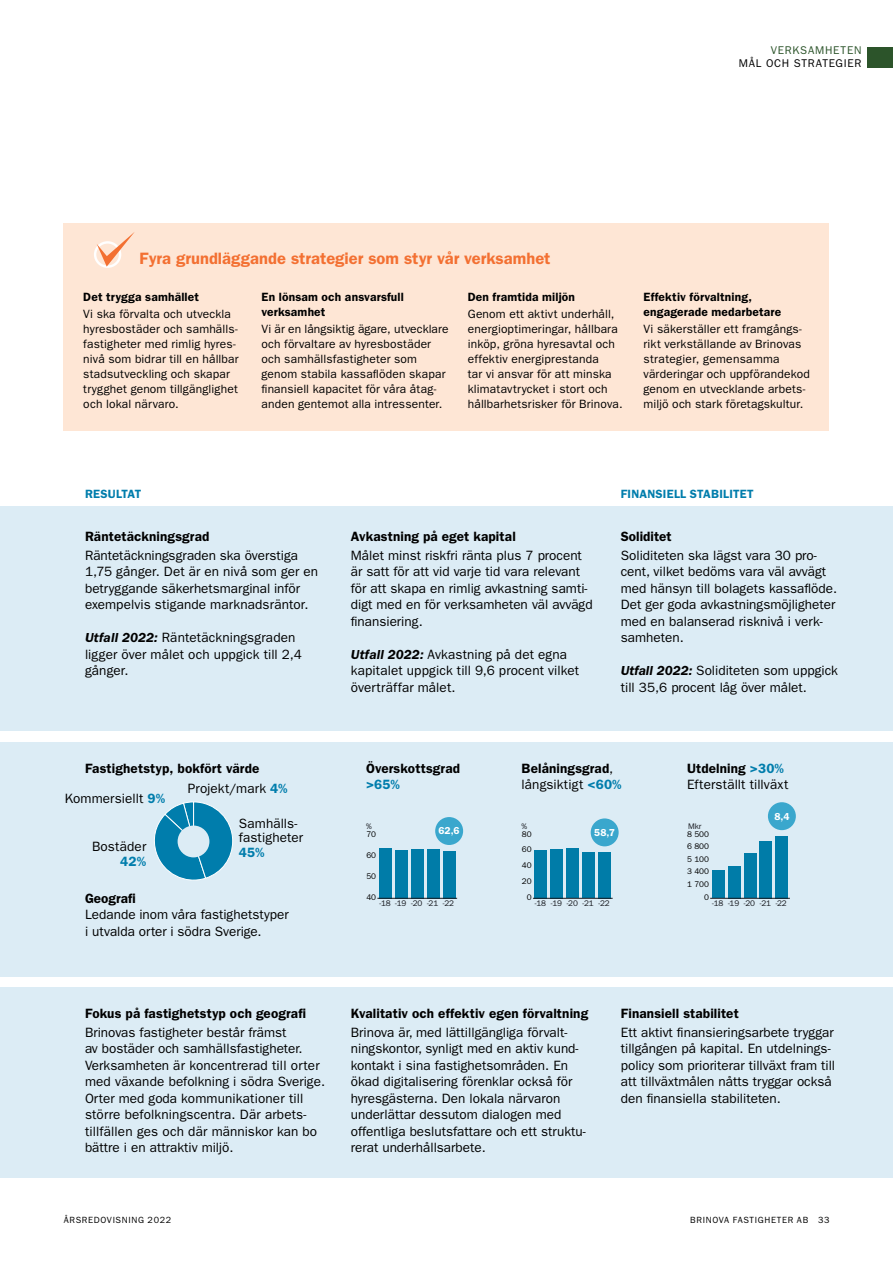
<style>
.page{position:relative;width:893px;height:1263px;background:#fff}
.page>*{position:absolute;margin:0;border:0;box-sizing:border-box;transform-origin:0 0}
.t1{font:600 16.5px "ITC Franklin Gothic Std";color:#f37032}
.t2{font:13.5px/16.5px "ITC Franklin Gothic Std";color:#000}
.t3{font:600 13.5px/16.5px "ITC Franklin Gothic Std";letter-spacing:.01em;color:#000}
.t4{font:600 13.5px "ITC Franklin Gothic Std";color:#007dac}
.t5{font:12px/15px "ITC Franklin Gothic Std";letter-spacing:.015em;color:#000}
.t6{font:600 12px/15px "ITC Franklin Gothic Std";letter-spacing:.015em;color:#000}
.t7{font:600 12px "ITC Franklin Gothic Std";letter-spacing:.015em;color:#007dac}
.t8{font:11.25px "ITC Franklin Gothic Std";letter-spacing:.07em;color:#000}
.t9{font:11.25px "ITC Franklin Gothic Std";letter-spacing:.07em;color:#2c542a}
.t10{font:600 10.2px "ITC Franklin Gothic Std";color:#fff}
.t11{font:9px "ITC Franklin Gothic Std";letter-spacing:.075em;color:#000}
.t12{font:8.25px "ITC Franklin Gothic Std";letter-spacing:-.025em;color:#17191f}
.t13{font:8.25px "ITC Franklin Gothic Std";letter-spacing:-.01em;color:#000}
.t14{font:8.1px "ITC Franklin Gothic Std";color:#17191f}
.s1{font-weight:600;font-style:italic}
.s2{font-weight:600;color:#007dac}
.s3{font-weight:400}
.s4{color:#007dac}
.s5{font-weight:600}
</style>
<div class="page">
<div style="left:867px;top:47px;width:26px;height:21px;background:#2c542a"></div>
<div style="left:0;top:507px;width:893px;height:224px;background:#dcecf5"></div>
<div style="left:0;top:742px;width:893px;height:235px;background:#dcecf5"></div>
<div style="left:0;top:987px;width:893px;height:191px;background:#dcecf5"></div>
<svg style="left:154px;top:801px;width:79px;height:79px"></svg>
<div style="left:178px;top:825px;width:31px;height:32px;background:#dcecf5;border-radius:50%"></div>
<div style="left:443px;top:851px;width:12px;height:47px;background:#007ca8"></div>
<div style="left:427px;top:849px;width:13px;height:49px;background:#007ca8"></div>
<div style="left:411px;top:849px;width:13px;height:49px;background:#007ca8"></div>
<div style="left:395px;top:850px;width:13px;height:48px;background:#007ca8"></div>
<div style="left:379px;top:848px;width:13px;height:50px;background:#007ca8"></div>
<hr style="left:377px;top:898px;width:80px;height:1px;background:#17191f">
<div style="left:435px;top:817px;width:28px;height:28px;background:#3aa7cd;border-radius:50%"></div>
<div style="left:598px;top:852px;width:13px;height:46px;background:#007ca8"></div>
<div style="left:582px;top:852px;width:13px;height:46px;background:#007ca8"></div>
<div style="left:566px;top:848px;width:13px;height:50px;background:#007ca8"></div>
<div style="left:550px;top:849px;width:13px;height:49px;background:#007ca8"></div>
<div style="left:534px;top:850px;width:13px;height:48px;background:#007ca8"></div>
<hr style="left:533px;top:898px;width:80px;height:1px;background:#17191f">
<div style="left:591px;top:818px;width:28px;height:28px;background:#3aa7cd;border-radius:50%"></div>
<div style="left:775px;top:836px;width:13px;height:62px;background:#007ca8"></div>
<div style="left:760px;top:841px;width:12px;height:57px;background:#007ca8"></div>
<div style="left:744px;top:853px;width:12px;height:45px;background:#007ca8"></div>
<div style="left:728px;top:866px;width:12px;height:32px;background:#007ca8"></div>
<div style="left:712px;top:870px;width:12px;height:28px;background:#007ca8"></div>
<hr style="left:710px;top:898px;width:80px;height:1px;background:#17191f">
<div style="left:768px;top:802px;width:28px;height:28px;background:#3aa7cd;border-radius:50%"></div>
<div style="left:64px;top:223px;width:765px;height:208px;background:#fee6d5"></div>
<div style="left:94px;top:241px;width:27px;height:27px;border:2px solid #fff;border-radius:50%"></div>
<svg style="left:97px;top:232px;width:38px;height:35px"></svg>
<p class="t9" style="left:771px;top:44px;width:92px">VERKSAMHETEN</p>
<p class="t8" style="left:739px;top:57px;width:124px">MÅL OCH STRATEGIER</p>
<p class="t1" style="left:140px;top:249px;width:412px">Fyra grundläggande strategier som styr vår verksamhet</p>
<p class="t6" style="left:261px;top:289px;width:144px">En lönsam och ansvarsfull verksamhet</p>
<p class="t5" style="left:261px;top:322px;width:188px">Vi är en långsiktig ägare, utvecklare och förvaltare av hyresbostäder och samhällsfastigheter som genom stabila kassaflöden skapar finansiell kapacitet för våra åtag&shy;anden gentemot alla intressenter.</p>
<p class="t6" style="left:83px;top:289px;width:117px">Det trygga samhället</p>
<p class="t5" style="left:83px;top:307px;width:157px">Vi ska förvalta och utveckla hyresbostäder och samhälls&shy;fastigheter med rimlig hyres&shy;nivå som bidrar till en hållbar stadsutveckling och skapar trygghet genom tillgänglighet och lokal närvaro.</p>
<p class="t6" style="left:468px;top:289px;width:109px">Den framtida miljön</p>
<p class="t5" style="left:468px;top:307px;width:156px">Genom ett aktivt underhåll, energioptimeringar, hållbara inköp, gröna hyresavtal och effektiv energiprestanda<br>tar vi ansvar för att minska klimatavtrycket i stort och hållbarhetsrisker för Brinova.</p>
<p class="t6" style="left:644px;top:289px;width:139px">Effektiv förvaltning, engagerade medarbetare</p>
<p class="t5" style="left:644px;top:322px;width:168px">Vi säkerställer ett framgångs&shy;rikt verkställande av Brinovas strategier, gemensamma värderingar och uppförandekod genom en utvecklande arbets&shy;miljö och stark företagskultur.</p>
<p class="t7" style="left:85px;top:487px;width:58px">RESULTAT</p>
<p class="t7" style="left:621px;top:487px;width:134px">FINANSIELL STABILITET</p>
<p class="t3" style="left:85px;top:528px;width:126px">Räntetäckningsgrad</p>
<p class="t2" style="left:85px;top:547px;width:235px">Räntetäckningsgraden ska överstiga 1,75 gånger. Det är en nivå som ger en betryggande säkerhetsmarginal inför exempelvis stigande marknadsräntor.</p>
<p class="t2" style="left:85px;top:630px;width:218px"><span class="s1">Utfall 2022:</span> Räntetäckningsgraden ligger över målet och uppgick till 2,4 gånger.</p>
<p class="t3" style="left:351px;top:528px;width:167px">Avkastning på eget kapital</p>
<p class="t2" style="left:351px;top:547px;width:243px">Målet minst riskfri ränta plus 7 procent är satt för att vid varje tid vara relevant för att skapa en rimlig avkastning samti&shy;digt med en för verksamheten väl avvägd finansiering.</p>
<p class="t2" style="left:351px;top:646px;width:230px"><span class="s1">Utfall 2022:</span> Avkastning på det egna kapitalet uppgick till 9,6 procent vilket överträffar målet.</p>
<p class="t3" style="left:621px;top:528px;width:52px">Soliditet</p>
<p class="t2" style="left:621px;top:547px;width:218px">Soliditeten ska lägst vara 30 pro&shy;cent, vilket bedöms vara väl avvägt med hänsyn till bolagets kassaflöde.<br>Det ger goda avkastningsmöjligheter med en balanserad risknivå i verk&shy;samheten.</p>
<p class="t2" style="left:621px;top:663px;width:219px"><span class="s1">Utfall 2022:</span> Soliditeten som uppgick till 35,6 procent låg över målet.</p>
<p class="t3" style="left:85px;top:760px;width:176px">Fastighetstyp, bokfört värde</p>
<p class="t2" style="left:65px;top:790px;width:102px">Kommersiellt <span class="s2">9%</span></p>
<p class="t2" style="left:92px;top:838px;width:56px">Bostäder</p>
<p class="t4" style="left:120px;top:853px;width:28px">42%</p>
<p class="t2" style="left:188px;top:780px;width:101px">Projekt/mark <span class="s2">4%</span></p>
<p class="t2" style="left:239px;top:817px;width:66px;line-height:13.5px">Samhälls&shy;fastigheter</p>
<p class="t4" style="left:239px;top:844px;width:27px">45%</p>
<p class="t3" style="left:85px;top:890px;width:52px">Geografi</p>
<p class="t2" style="left:85px;top:906px;width:205px">Ledande inom våra fastighetstyper i utvalda orter i södra Sverige.</p>
<p class="t3" style="left:366px;top:760px;width:96px">Överskottsgrad</p>
<p class="t4" style="left:366px;top:776px;width:35px">&gt;65%</p>
<p class="t3" style="left:522px;top:760px;width:102px">Belåningsgrad<span class="s3">, långsiktigt</span> <span class="s4">&lt;60%</span></p>
<p class="t2" style="left:687px;top:760px;width:103px"><span class="s5">Utdelning</span> <span class="s2">&gt;30%<br></span>Efterställt tillväxt</p>
<p class="t14" style="left:366px;top:821px;width:7px">%</p>
<p class="t13" style="left:366px;top:829px;width:11px">70</p>
<p class="t10" style="left:439px;top:824px;width:23px">62,6</p>
<p class="t14" style="left:522px;top:821px;width:7px">%</p>
<p class="t13" style="left:522px;top:829px;width:11px">80</p>
<p class="t10" style="left:594px;top:827px;width:22px">58,7</p>
<p class="t14" style="left:688px;top:821px;width:15px">Mkr</p>
<p class="t13" style="left:687px;top:829px;width:23px">8 500</p>
<p class="t10" style="left:774px;top:810px;width:17px">8,4</p>
<p class="t13" style="left:366px;top:850px;width:11px">60</p>
<p class="t13" style="left:366px;top:871px;width:11px">50</p>
<p class="t13" style="left:522px;top:845px;width:11px">60</p>
<p class="t13" style="left:522px;top:861px;width:11px">40</p>
<p class="t13" style="left:522px;top:876px;width:11px">20</p>
<p class="t13" style="left:687px;top:842px;width:23px">6 800</p>
<p class="t13" style="left:687px;top:854px;width:23px">5 100</p>
<p class="t13" style="left:687px;top:867px;width:23px">3 400</p>
<p class="t13" style="left:687px;top:879px;width:23px">1 700</p>
<p class="t13" style="left:366px;top:892px;width:11px">40</p>
<p class="t12" style="left:379px;top:898px;width:76px">-18 -19 -20 -21 -22</p>
<p class="t13" style="left:527px;top:892px;width:6px">0</p>
<p class="t12" style="left:535px;top:898px;width:76px">-18 -19 -20 -21 -22</p>
<p class="t13" style="left:704px;top:892px;width:6px">0</p>
<p class="t12" style="left:712px;top:898px;width:76px">-18 -19 -20 -21 -22</p>
<p class="t3" style="left:85px;top:1005px;width:222px">Fokus på fastighetstyp och geografi</p>
<p class="t2" style="left:85px;top:1024px;width:242px">Brinovas fastigheter består främst<br>av bostäder och samhällsfastigheter.<br>Verksamheten är koncentrerad till orter med växande befolkning i södra Sverige.<br>Orter med goda kommunikationer till större befolkningscentra. Där arbets&shy;tillfällen ges och där människor kan bo bättre i en attraktiv miljö.</p>
<p class="t11" style="left:64px;top:1215px;width:109px">ÅRSREDOVISNING 2022</p>
<p class="t3" style="left:351px;top:1005px;width:239px">Kvalitativ och effektiv egen förvaltning</p>
<p class="t2" style="left:351px;top:1024px;width:236px">Brinova är, med lättillgängliga förvalt&shy;ningskontor, synligt med en aktiv kund&shy;kontakt i sina fastighetsområden. En ökad digitalisering förenklar också för hyresgästerna. Den lokala närvaron underlättar dessutom dialogen med offentliga beslutsfattare och ett struktu&shy;rerat underhållsarbete.</p>
<p class="t3" style="left:621px;top:1005px;width:120px">Finansiell stabilitet</p>
<p class="t2" style="left:621px;top:1024px;width:216px">Ett aktivt finansieringsarbete tryggar tillgången på kapital. En utdelnings&shy;policy som prioriterar tillväxt fram till att tillväxtmålen nåtts tryggar också den finansiella stabiliteten.</p>
<p class="t11" style="left:690px;top:1215px;width:141px">BRINOVA FASTIGHETER AB 33</p>
</div>
